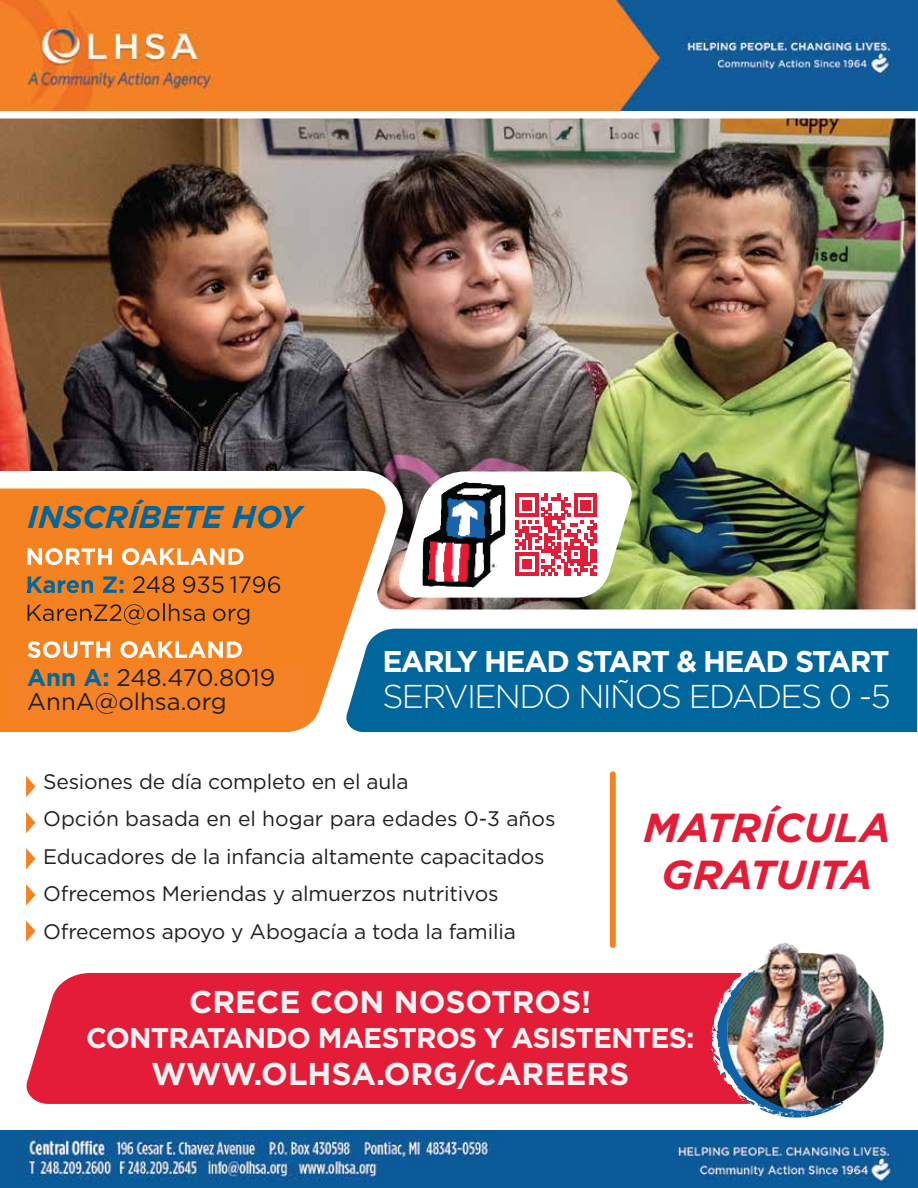
<style>
.page{position:relative;width:918px;height:1188px;background:#fff}
.page>*{position:absolute;margin:0;border:0;box-sizing:border-box;transform-origin:0 0}
.t1{font:italic 700 40.5px/46.5px "Gotham";color:#e31d38;text-align:center}
.t2{font:300 33px "Gotham";letter-spacing:-.05em;color:#fff}
.t3{font:700 31.5px "Gotham";color:#f1f1f2}
.t4{font:italic 700 31.5px "Gotham";color:#00669b}
.t5{font:700 30px "Gotham";letter-spacing:-.05em;color:#fff}
.t6{font:700 28.5px "Gotham";letter-spacing:-.03em;color:#f1f1f2}
.t7{font:24px/24px "Gotham";color:#231f20}
.t8{font:22.5px "Gotham";color:#231f20}
.t9{font:21px/37.5px "Gotham";letter-spacing:-.01em;color:#231f20}
.s1{font-weight:700;color:#00689b}
</style>
<div class="page">
<img style="left:0;top:118px;width:915px;height:491px">
<svg style="left:405px;top:609px;width:513px;height:124px;fill:#00669b"></svg>
<svg style="left:0;top:471px;width:405px;height:262px;fill:#f58220"></svg>
<svg style="left:26px;top:776px;width:9px;height:21px"></svg>
<svg style="left:26px;top:812px;width:9px;height:21px"></svg>
<svg style="left:26px;top:848px;width:9px;height:21px"></svg>
<svg style="left:26px;top:884px;width:9px;height:22px"></svg>
<svg style="left:26px;top:920px;width:9px;height:22px"></svg>
<img style="left:0;top:1131px;width:917px;height:57px">
<img style="left:0;top:0;width:917px;height:111px">
<svg style="left:28px;top:641px;width:82px;height:17px"></svg>
<svg style="left:120px;top:641px;width:122px;height:17px"></svg>
<svg style="left:28px;top:548px;width:84px;height:17px"></svg>
<svg style="left:122px;top:548px;width:121px;height:17px"></svg>
<svg style="left:28px;top:577px;width:65px;height:16px"></svg>
<svg style="left:103px;top:577px;width:20px;height:16px"></svg>
<svg style="left:133px;top:576px;width:42px;height:17px"></svg>
<svg style="left:183px;top:576px;width:41px;height:17px"></svg>
<svg style="left:230px;top:576px;width:50px;height:17px"></svg>
<svg style="left:28px;top:604px;width:177px;height:21px;background:#c96d20"></svg>
<svg style="left:213px;top:609px;width:36px;height:16px"></svg>
<svg style="left:396px;top:471px;width:239px;height:127px"></svg>
<div style="left:26px;top:973px;width:684px;height:131px;background:#e31d38"></div>
<svg style="left:710px;top:973px;width:121px;height:145px"></svg>
<div style="left:610px;top:774px;width:6px;height:171px;background:#f58220"></div>
<img style="left:721px;top:943px;width:163px;height:167px">
<div style="left:10px;top:665px;width:294px;height:57px;background:#f58226"></div>
<h3 class="t4" style="left:28px;top:496px;width:275px">INSCRÍBETE HOY</h3>
<p class="t7" style="left:27px;top:665px;width:250px"><span class="s1">Ann A:</span> 248.470.8019<br>AnnA@olhsa.org</p>
<p class="t8" style="left:26px;top:689px;width:227px">KendraS1@olhsa.org</p>
<h3 class="t5" style="left:382px;top:641px;width:509px">EARLY HEAD START &amp; HEAD START</h3>
<h2 class="t2" style="left:382px;top:675px;width:510px">SERVIENDO NIÑOS EDADES 0 -5</h2>
<p class="t9" style="left:43px;top:762px;width:514px">Sesiones de día completo en el aula<br>Opción basada en el hogar para edades 0-3 años Educadores de la infancia altamente capacitados Ofrecemos Meriendas y almuerzos nutritivos Ofrecemos apoyo y Abogacía a toda la familia</p>
<h1 class="t1" style="left:644px;top:805px;width:249px">MATRÍCULA<br>GRATUITA</h1>
<h3 class="t3" style="left:189px;top:981px;width:404px">CRECE CON NOSOTROS!</h3>
<h3 class="t6" style="left:86px;top:1019px;width:610px">CONTRATANDO MAESTROS Y ASISTENTES:</h3>
<h3 class="t3" style="left:151px;top:1053px;width:480px">WWW.OLHSA.ORG/CAREERS</h3>
</div>
